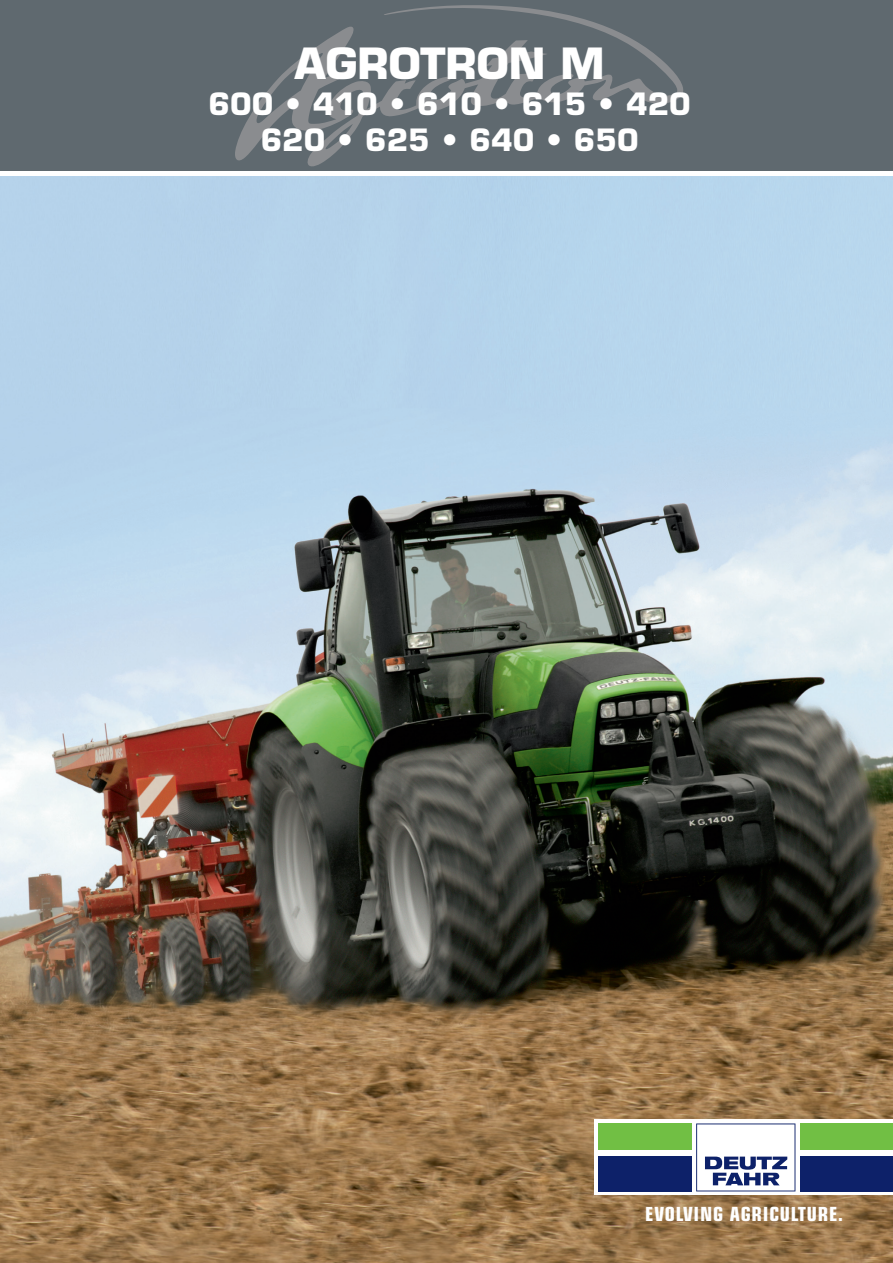
<style>
.page{position:relative;width:893px;height:1263px;background:#fff}
.page>*{position:absolute;margin:0;border:0;box-sizing:border-box;transform-origin:0 0}
.t1{font:700 42px "Eurostile LT Std";color:#fff}
.t2{font:700 30px/36px "Eurostile LT Std";color:#fff;text-align:center}
.t3{font:700 condensed 19.5px "Eurostile";letter-spacing:.04em;color:#fff}
</style>
<div class="page">
<img style="left:0;top:176px;width:893px;height:1087px">
<div style="left:0;top:0;width:893px;height:170px;background:#5f696f"></div>
<svg style="left:234px;top:5px;width:457px;height:166px"></svg>
<div style="left:594px;top:1119px;width:299px;height:76px;background:#fff"></div>
<svg style="left:696px;top:1123px;width:99px;height:68px"></svg>
<div style="left:598px;top:1123px;width:94px;height:27px;background:#71bf44"></div>
<div style="left:598px;top:1156px;width:93px;height:35px;background:#0d2169"></div>
<div style="left:800px;top:1123px;width:93px;height:27px;background:#71bf44"></div>
<div style="left:800px;top:1156px;width:93px;height:35px;background:#0d2169"></div>
<h1 class="t1" style="left:295px;top:38px;width:311px">AGROTRON M</h1>
<p class="t2" style="left:208px;top:86px;width:484px">600 • 410 • 610 • 615 • 420<br>620 • 625 • 640 • 650</p>
<p class="t3" style="left:645px;top:1202px;width:199px">EVOLVING AGRICULTURE.</p>
</div>
